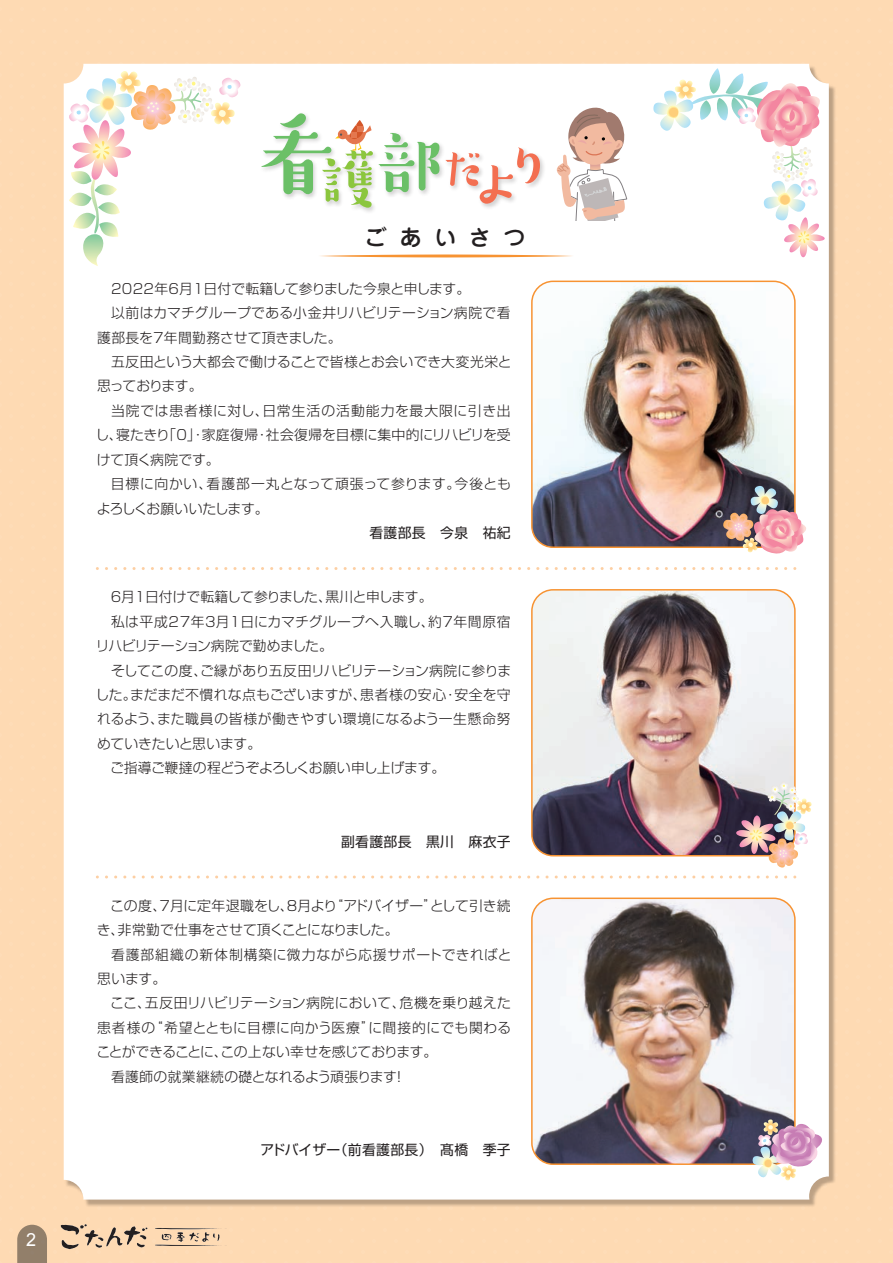
<style>
.page{position:relative;width:893px;height:1263px;background:#fedab3}
.page>*{position:absolute;margin:0;border:0;box-sizing:border-box;transform-origin:0 0}
.t1{font:500 22.5px "Jun 34 Pro";letter-spacing:.545em;color:#231f20}
.t2{font:18px "Arial";color:#fff}
.t3{font:300 13.8px "Shin Go Pro";letter-spacing:.005em;color:#231f20}
.t4{font:300 13.8px "Shin Go Pro";letter-spacing:.03em;color:#231f20}
.t5{font:300 13.8px "Shin Go Pro";letter-spacing:-.02em;color:#231f20}
.t6{font:300 13.8px "Shin Go Pro";letter-spacing:-.03em;color:#231f20}
.t7{font:300 13.8px "Shin Go Pro";letter-spacing:-.015em;color:#231f20}
.t8{font:13.8px "Shin Go Pro";letter-spacing:.025em;color:#231f20}
.t9{font:300 13.8px "Shin Go Pro";letter-spacing:.04em;color:#231f20}
.t10{font:300 13.8px "Shin Go Pro";letter-spacing:.055em;color:#231f20}
.t11{font:300 13.8px "Shin Go Pro";letter-spacing:.06em;color:#231f20}
.t12{font:300 13.8px "Shin Go Pro";letter-spacing:-.065em;color:#231f20}
.t13{font:300 13.8px "Shin Go Pro";letter-spacing:-.04em;color:#231f20}
.t14{font:300 13.8px "Shin Go Pro";letter-spacing:-.05em;color:#231f20}
.t15{font:300 13.8px "Shin Go Pro";letter-spacing:-.08em;color:#231f20}
</style>
<div class="page">
<div style="left:64px;top:64px;width:765px;height:1135px;background:#fff"></div>
<svg style="left:555px;top:105px;width:73px;height:115px;background:#e4cfc6"></svg>
<div style="left:258px;top:110px;width:289px;height:105px;background:#fff"></div>
<svg style="left:379px;top:133px;width:60px;height:59px;background:#c8e4c6"></svg>
<svg style="left:446px;top:147px;width:94px;height:57px;background:#f7dcd6"></svg>
<svg style="left:261px;top:113px;width:112px;height:95px;background:#d8e6cb"></svg>
<img style="left:532px;top:281px;width:263px;height:266px">
<div style="left:531px;top:281px;width:265px;height:267px;border:2px solid #f79332;border-radius:21px"></div>
<svg style="left:106px;top:567px;width:690px;height:3px"></svg>
<svg style="left:319px;top:254px;width:255px;height:3px"></svg>
<svg style="left:106px;top:875px;width:690px;height:3px"></svg>
<img style="left:532px;top:590px;width:263px;height:266px">
<div style="left:531px;top:589px;width:265px;height:267px;border:2px solid #f79332;border-radius:21px"></div>
<img style="left:532px;top:898px;width:263px;height:266px">
<div style="left:531px;top:897px;width:265px;height:268px;border:2px solid #f79332;border-radius:21px"></div>
<svg style="left:751px;top:1119px;width:72px;height:62px;background:#cdb6c3"></svg>
<img style="left:733px;top:781px;width:80px;height:88px">
<svg style="left:721px;top:485px;width:86px;height:72px;background:#b79899"></svg>
<svg style="left:651px;top:68px;width:179px;height:192px;background:#f7f1f0"></svg>
<svg style="left:67px;top:70px;width:176px;height:196px;background:#f9f5ee"></svg>
<svg style="left:17px;top:1225px;width:30px;height:38px"></svg>
<svg style="left:61px;top:1224px;width:86px;height:25px"></svg>
<svg style="left:155px;top:1228px;width:72px;height:18px"></svg>
<p class="t2" style="left:26px;top:1228px;width:12px">2</p>
<p class="t1" style="left:364px;top:219px;width:163px">ごあいさつ</p>
<p class="t3" style="left:111px;top:277px;width:361px">2022年6月1日付で転籍して参りました今泉と申します。</p>
<p class="t3" style="left:111px;top:302px;width:401px">以前はカマチグループである小金井リハビリテーション病院で看</p>
<p class="t3" style="left:97px;top:326px;width:246px">護部長を7年間勤務させて頂きました。</p>
<p class="t3" style="left:111px;top:350px;width:402px">五反田という大都会で働けることで皆様とお会いでき大変光栄と</p>
<p class="t15" style="left:97px;top:375px;width:107px">思っております。</p>
<p class="t10" style="left:111px;top:399px;width:401px">当院では患者様に対し、日常生活の活動能力を最大限に引き出</p>
<p class="t3" style="left:96px;top:424px;width:416px">し、寝たきり「0」・家庭復帰・社会復帰を目標に集中的にリハビリを受</p>
<p class="t3" style="left:97px;top:448px;width:124px">けて頂く病院です。</p>
<p class="t9" style="left:111px;top:473px;width:402px">目標に向かい、看護部一丸となって頑張って参ります。今後とも</p>
<p class="t14" style="left:97px;top:497px;width:174px">よろしくお願いいたします。</p>
<p class="t8" style="left:369px;top:522px;width:143px">看護部長　今泉　祐紀</p>
<p class="t12" style="left:109px;top:586px;width:325px">６月１日付けで転籍して参りました、黒川と申します。</p>
<p class="t4" style="left:111px;top:610px;width:401px">私は平成27年３月１日にカマチグループへ入職し、約７年間原宿</p>
<p class="t13" style="left:96px;top:634px;width:238px">リハビリテーション病院で勤めました。</p>
<p class="t5" style="left:111px;top:659px;width:402px">そしてこの度、ご縁があり五反田リハビリテーション病院に参りま</p>
<p class="t3" style="left:96px;top:683px;width:416px">した。まだまだ不慣れな点もございますが、患者様の安心・安全を守</p>
<p class="t4" style="left:97px;top:708px;width:415px">れるよう、また職員の皆様が働きやすい環境になるよう一生懸命努</p>
<p class="t7" style="left:97px;top:732px;width:166px">めていきたいと思います。</p>
<p class="t6" style="left:110px;top:757px;width:337px">ご指導ご鞭撻の程どうぞよろしくお願い申し上げます。</p>
<p class="t8" style="left:341px;top:830px;width:171px">副看護部長　黒川　麻衣子</p>
<p class="t7" style="left:110px;top:894px;width:402px">この度、７月に定年退職をし、８月より“アドバイザー”として引き続</p>
<p class="t5" style="left:97px;top:918px;width:303px">き、非常勤で仕事をさせて頂くことになりました。</p>
<p class="t11" style="left:111px;top:943px;width:402px">看護部組織の新体制構築に微力ながら応援サポートできればと</p>
<p class="t3" style="left:97px;top:967px;width:70px">思います。</p>
<p class="t3" style="left:110px;top:992px;width:402px">ここ、五反田リハビリテーション病院において、危機を乗り越えた</p>
<p class="t4" style="left:97px;top:1016px;width:416px">患者様の“希望とともに目標に向かう医療”に間接的にでも関わる</p>
<p class="t6" style="left:96px;top:1041px;width:343px">ことができることに、この上ない幸せを感じております。</p>
<p class="t3" style="left:111px;top:1065px;width:297px">看護師の就業継続の礎となれるよう頑張ります！</p>
<p class="t8" style="left:261px;top:1138px;width:252px">アドバイザー（前看護部長）　髙橋　季子</p>
</div>
